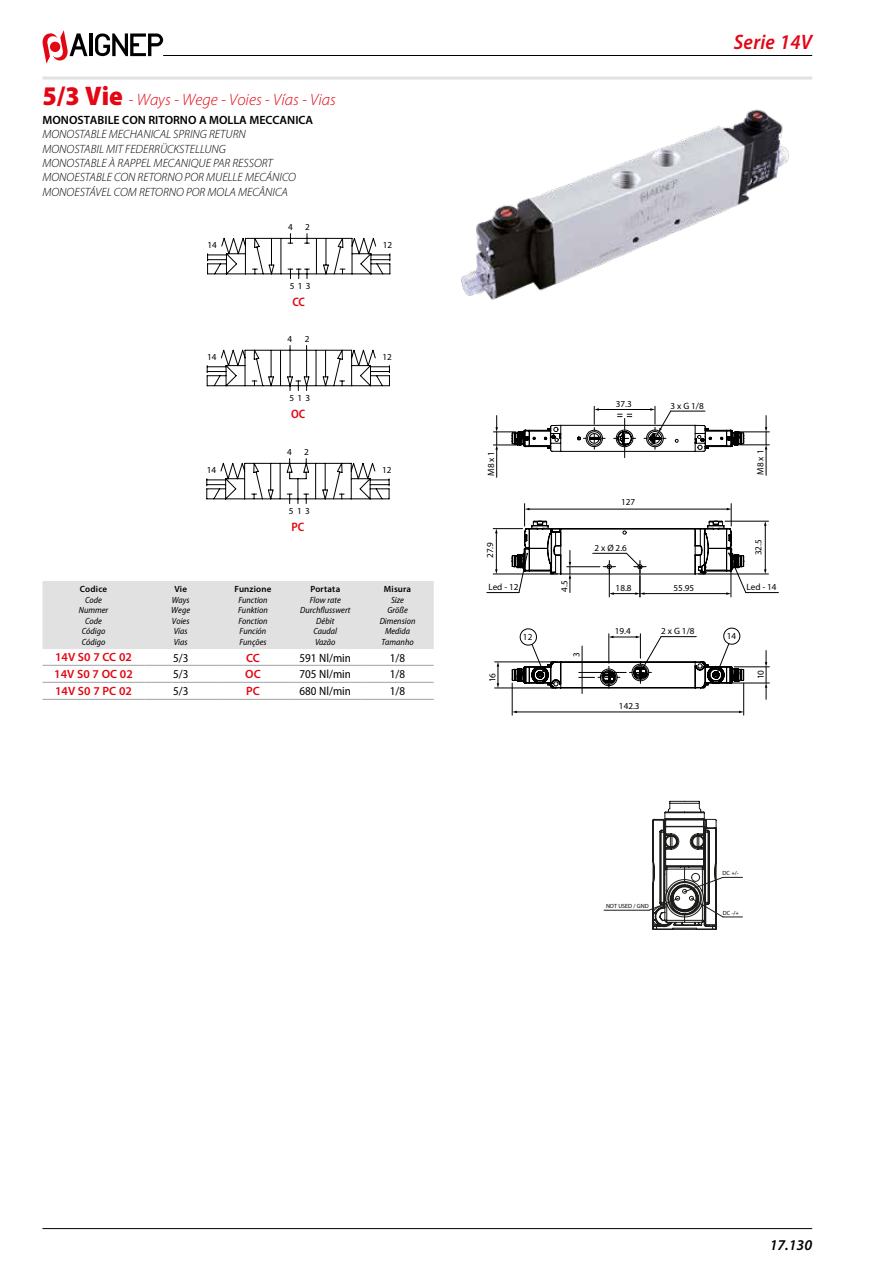
<style>
.page{position:relative;width:893px;height:1263px;background:#fff}
.page>*{position:absolute;margin:0;border:0;box-sizing:border-box;transform-origin:0 0}
.t1{font:italic 600 semi-condensed 21px "Myriad Pro";letter-spacing:.02em;color:#e30613}
.t2{font:italic 300 16.5px "Myriad Pro";color:#e30613}
.t3{font:italic 600 15px "Myriad Pro";color:#000}
.t4{font:600 semi-condensed 12.3px "Myriad Pro";color:#e30613}
.t5{font:italic 300 12px/14.4px "Myriad Pro";color:#000}
.t6{font:semi-condensed 12px "Myriad Pro";color:#000}
.t7{font:600 12px "Myriad Pro";color:#000}
.t8{font:600 12px "Myriad Pro";color:#e30613}
.t9{font:9.15px "Myriad Pro";color:#000}
.t10{font:300 condensed 9.15px "Helvetica Neue LT Std";letter-spacing:.175em;color:#000}
.t11{font:italic semi-condensed 9px/10.5px "Myriad Pro";color:#000;text-align:center}
.t12{font:600 9px "Myriad Pro";letter-spacing:.02em;color:#000}
.t13{font:6px "Myriad Pro";color:#000}
.s1{font-weight:900;font-style:normal;font-stretch:semi-condensed;font-size:27px}
</style>
<div class="page">
<hr style="left:90px;top:33px;width:3px;height:23px;background:#000">
<svg style="left:95px;top:33px;width:68px;height:23px"></svg>
<svg style="left:42px;top:30px;width:46px;height:34px"></svg>
<hr style="left:43px;top:1228px;width:769px;height:1px;background:#000">
<hr style="left:163px;top:55px;width:649px;height:1px;background:#000">
<hr style="left:43px;top:77px;width:769px;height:3px;background:#e1e1e1">
<img style="left:462px;top:109px;width:327px;height:191px">
<hr style="left:487px;top:592px;width:32px;height:1px;background:#000">
<hr style="left:746px;top:592px;width:32px;height:1px;background:#000">
<svg style="left:765px;top:416px;width:2px;height:59px"></svg>
<hr style="left:739px;top:432px;width:30px;height:1px;background:#000">
<hr style="left:739px;top:445px;width:30px;height:1px;background:#000">
<hr style="left:516px;top:712px;width:224px;height:1px;background:#000">
<hr style="left:743px;top:683px;width:1px;height:32px;background:#000">
<hr style="left:512px;top:683px;width:1px;height:32px;background:#000">
<hr style="left:496px;top:532px;width:1px;height:38px;background:#000">
<svg style="left:495px;top:569px;width:3px;height:5px"></svg>
<hr style="left:493px;top:528px;width:30px;height:1px;background:#000">
<hr style="left:493px;top:574px;width:64px;height:1px;background:#000">
<hr style="left:765px;top:525px;width:1px;height:45px;background:#000">
<hr style="left:725px;top:521px;width:43px;height:1px;background:#000">
<hr style="left:698px;top:574px;width:70px;height:1px;background:#000">
<svg style="left:497px;top:663px;width:2px;height:25px"></svg>
<hr style="left:495px;top:688px;width:62px;height:1px;background:#000">
<hr style="left:495px;top:662px;width:62px;height:1px;background:#000">
<svg style="left:765px;top:650px;width:2px;height:49px"></svg>
<hr style="left:730px;top:683px;width:39px;height:1px;background:#000">
<hr style="left:734px;top:666px;width:35px;height:1px;background:#000">
<svg style="left:511px;top:504px;width:235px;height:189px"></svg>
<svg style="left:493px;top:406px;width:251px;height:71px"></svg>
<hr style="left:604px;top:910px;width:45px;height:1px;background:#1d1d1b">
<svg style="left:649px;top:801px;width:93px;height:129px"></svg>
<svg style="left:207px;top:233px;width:183px;height:46px"></svg>
<svg style="left:207px;top:345px;width:183px;height:46px"></svg>
<svg style="left:206px;top:458px;width:184px;height:46px"></svg>
<div style="left:43px;top:581px;width:391px;height:68px;background:#e1e1e1"></div>
<hr style="left:217px;top:665px;width:72px;height:1px;background:#a1a1a1">
<hr style="left:217px;top:682px;width:72px;height:1px;background:#a1a1a1">
<hr style="left:217px;top:699px;width:72px;height:1px;background:#a1a1a1">
<hr style="left:361px;top:665px;width:73px;height:1px;background:#a1a1a1">
<hr style="left:43px;top:665px;width:102px;height:1px;background:#a1a1a1">
<hr style="left:145px;top:665px;width:72px;height:1px;background:#a1a1a1">
<hr style="left:289px;top:665px;width:72px;height:1px;background:#a1a1a1">
<hr style="left:43px;top:682px;width:102px;height:1px;background:#a1a1a1">
<hr style="left:145px;top:682px;width:72px;height:1px;background:#a1a1a1">
<hr style="left:289px;top:682px;width:72px;height:1px;background:#a1a1a1">
<hr style="left:43px;top:699px;width:102px;height:1px;background:#a1a1a1">
<hr style="left:145px;top:699px;width:72px;height:1px;background:#a1a1a1">
<hr style="left:289px;top:699px;width:72px;height:1px;background:#a1a1a1">
<hr style="left:361px;top:699px;width:73px;height:1px;background:#a1a1a1">
<hr style="left:361px;top:682px;width:73px;height:1px;background:#a1a1a1">
<h2 class="t2" style="left:43px;top:91px;width:295px"><span class="s1">5/3 Vie</span> - Ways - Wege - Voies - Vías - Vias</h2>
<p class="t7" style="left:43px;top:112px;width:272px">MONOSTABILE CON RITORNO A MOLLA MECCANICA</p>
<p class="t5" style="left:43px;top:127px;width:255px">MONOSTABLE MECHANICAL SPRING RETURN MONOSTABIL MIT FEDERRÜCKSTELLUNG<br>MONOSTABLE À RAPPEL MECANIQUE PAR RESSORT MONOESTABLE CON RETORNO POR MUELLE MECÁNICO MONOESTÁVEL COM RETORNO POR MOLA MECÂNICA</p>
<p class="t10" style="left:288px;top:221px;width:6px">4</p>
<p class="t10" style="left:305px;top:221px;width:6px">2</p>
<p class="t10" style="left:207px;top:239px;width:11px">14</p>
<p class="t10" style="left:383px;top:239px;width:11px">12</p>
<p class="t10" style="left:290px;top:280px;width:22px">513</p>
<p class="t4" style="left:292px;top:294px;width:14px">CC</p>
<p class="t10" style="left:288px;top:333px;width:6px">4</p>
<p class="t10" style="left:305px;top:333px;width:6px">2</p>
<p class="t10" style="left:207px;top:351px;width:11px">14</p>
<p class="t10" style="left:382px;top:351px;width:11px">12</p>
<p class="t10" style="left:289px;top:392px;width:22px">513</p>
<p class="t4" style="left:291px;top:406px;width:16px">OC</p>
<p class="t10" style="left:287px;top:446px;width:6px">4</p>
<p class="t10" style="left:304px;top:446px;width:6px">2</p>
<p class="t10" style="left:207px;top:464px;width:11px">14</p>
<p class="t10" style="left:382px;top:464px;width:11px">12</p>
<p class="t10" style="left:289px;top:505px;width:22px">513</p>
<p class="t12" style="left:80px;top:583px;width:29px">Codice</p>
<p class="t11" style="left:79px;top:595px;width:31px">Code<br>Nummer<br>Code<br>Código<br>Código</p>
<p class="t12" style="left:174px;top:583px;width:14px">Vie</p>
<p class="t11" style="left:171px;top:595px;width:20px;text-align:left">Ways<br>Wege<br>Voies<br>Vías<br>Vias</p>
<p class="t4" style="left:291px;top:519px;width:14px">PC</p>
<p class="t12" style="left:234px;top:583px;width:39px">Funzione</p>
<p class="t11" style="left:238px;top:595px;width:31px;text-align:left">Function<br>Funktion<br>Fonction<br>Función<br>Funções</p>
<p class="t12" style="left:310px;top:583px;width:31px">Portata</p>
<p class="t11" style="left:300px;top:595px;width:52px">Flow rate<br>Durchflusswert<br>Débit<br>Caudal<br>Vazão</p>
<p class="t12" style="left:384px;top:583px;width:29px">Misura</p>
<p class="t11" style="left:380px;top:595px;width:37px">Size<br>Größe<br>Dimension<br>Medida<br>Tamanho</p>
<p class="t8" style="left:55px;top:649px;width:78px">14V S0 7 CC 02</p>
<p class="t6" style="left:173px;top:651px;width:17px">5/3</p>
<p class="t8" style="left:246px;top:650px;width:15px">CC</p>
<p class="t6" style="left:300px;top:651px;width:53px">591 Nl/min</p>
<p class="t6" style="left:390px;top:651px;width:17px">1/8</p>
<p class="t8" style="left:54px;top:667px;width:80px">14V S0 7 OC 02</p>
<p class="t6" style="left:173px;top:668px;width:17px">5/3</p>
<p class="t8" style="left:245px;top:667px;width:17px">OC</p>
<p class="t6" style="left:300px;top:668px;width:53px">705 Nl/min</p>
<p class="t6" style="left:390px;top:668px;width:17px">1/8</p>
<p class="t8" style="left:55px;top:684px;width:78px">14V S0 7 PC 02</p>
<p class="t6" style="left:173px;top:685px;width:17px">5/3</p>
<p class="t8" style="left:246px;top:684px;width:15px">PC</p>
<p class="t6" style="left:300px;top:685px;width:53px">680 Nl/min</p>
<p class="t6" style="left:390px;top:685px;width:17px">1/8</p>
<h1 class="t1" style="left:734px;top:31px;width:80px">Serie 14V</h1>
<p class="t9" style="left:616px;top:398px;width:18px">37.3</p>
<p class="t9" style="left:670px;top:400px;width:35px">3 x G 1/8</p>
<p class="t9" style="left:485px;top:476px;width:26px;rotate:-90deg">M8 x 1</p>
<p class="t9" style="left:755px;top:475px;width:26px;rotate:-90deg">M8 x 1</p>
<p class="t9" style="left:621px;top:497px;width:16px">127</p>
<p class="t9" style="left:484px;top:558px;width:18px;rotate:-90deg">27.9</p>
<p class="t9" style="left:753px;top:555px;width:18px;rotate:-90deg">32.5</p>
<p class="t9" style="left:488px;top:581px;width:32px">Led - 12</p>
<p class="t9" style="left:559px;top:592px;width:13px;rotate:-90deg">4.5</p>
<p class="t9" style="left:747px;top:581px;width:32px">Led - 14</p>
<p class="t9" style="left:595px;top:542px;width:34px">2 x Ø 2.6</p>
<p class="t9" style="left:616px;top:583px;width:18px">18.8</p>
<p class="t9" style="left:674px;top:582px;width:22px">55.95</p>
<p class="t9" style="left:615px;top:625px;width:18px">19.4</p>
<p class="t9" style="left:661px;top:625px;width:35px">2 x G 1/8</p>
<p class="t9" style="left:523px;top:631px;width:11px">12</p>
<p class="t9" style="left:727px;top:630px;width:11px">14</p>
<p class="t9" style="left:571px;top:656px;width:6px;rotate:-90deg">3</p>
<p class="t9" style="left:487px;top:682px;width:11px;rotate:-90deg">16</p>
<p class="t9" style="left:755px;top:679px;width:11px;rotate:-90deg">10</p>
<p class="t9" style="left:619px;top:700px;width:22px">142.3</p>
<p class="t13" style="left:606px;top:902px;width:44px">NOT USED / GND</p>
<p class="t13" style="left:722px;top:869px;width:18px">DC +/-</p>
<p class="t13" style="left:723px;top:909px;width:18px">DC -/+</p>
<p class="t3" style="left:770px;top:1235px;width:44px">17.130</p>
</div>
